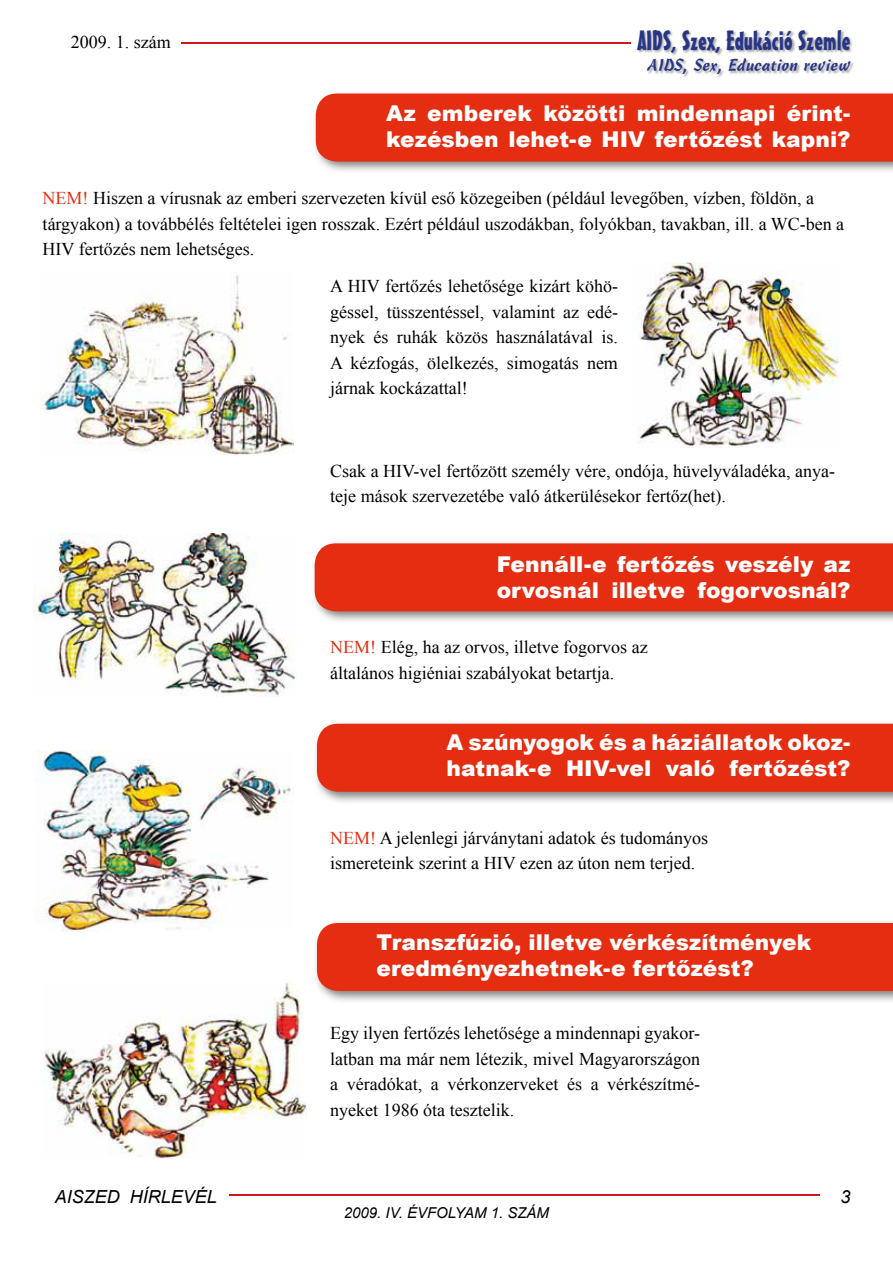
<style>
.page{position:relative;width:893px;height:1263px;background:#fff}
.page>*{position:absolute;margin:0;border:0;box-sizing:border-box;transform-origin:0 0}
.t1{font:27px "PFL Mister Earl";color:#283583}
.t2{font:900 21.75px/26.1px "Arial";letter-spacing:.005em;color:#fff}
.t3{font:19.5px "Cascade Light HU Normal";color:#283583}
.t4{font:18px/25.5px "Times New Roman";color:#000}
.t5{font:italic 18px "Arial";color:#000}
.t6{font:italic 15px "Arial";color:#000}
.s1{color:#e52d12}
</style>
<div class="page">
<hr style="left:181px;top:43px;width:449px;height:1px;background:#cd171a">
<img style="left:638px;top:30px;width:216px;height:47px">
<hr style="left:230px;top:1195px;width:590px;height:1px;background:#cd171a">
<div style="left:316px;top:94px;width:577px;height:68px;background:#e52d12"></div>
<img style="left:314px;top:562px;width:579px;height:59px">
<div style="left:315px;top:543px;width:578px;height:68px;background:#e52d12"></div>
<img style="left:41px;top:275px;width:253px;height:180px">
<img style="left:638px;top:262px;width:201px;height:186px">
<img style="left:34px;top:534px;width:263px;height:163px">
<img style="left:35px;top:750px;width:256px;height:181px">
<div style="left:317px;top:724px;width:576px;height:68px;background:#e52d12"></div>
<img style="left:44px;top:981px;width:262px;height:177px">
<div style="left:317px;top:923px;width:576px;height:68px;background:#e52d12"></div>
<p class="t4" style="left:71px;top:28px;width:101px">2009. 1. szám</p>
<h1 class="t1" style="left:637px;top:24px;width:215px">AIDS, Szex, Edukáció Szemle</h1>
<p class="t3" style="left:647px;top:52px;width:204px">AIDS, Sex, Education review</p>
<p class="t2" style="left:386px;top:100px;width:466px">Az emberek közötti mindennapi érint&shy;kezésben lehet-e HIV fertőzést kapni?</p>
<p class="t4" style="left:43px;top:185px;width:803px"><span class="s1">NEM!</span> Hiszen a vírusnak az emberi szervezeten kívül eső közegeiben (például levegőben, vízben, földön, a tárgyakon) a továbbélés feltételei igen rosszak. Ezért például uszodákban, folyókban, tavakban, ill. a WC-ben a<br>HIV fertőzés nem lehetséges.</p>
<p class="t4" style="left:330px;top:273px;width:289px;text-align:justify">A HIV fertőzés lehetősége kizárt köhö&shy;géssel, tüsszentéssel, valamint az edé&shy;nyek és ruhák közös használatával is.<br>A kézfogás, ölelkezés, simogatás nem járnak kockázattal!</p>
<p class="t4" style="left:330px;top:457px;width:506px">Csak a HIV-vel fertőzött személy vére, ondója, hüvelyváladéka, anya&shy;teje mások szervezetébe való átkerülésekor fertőz(het).</p>
<p class="t2" style="left:497px;top:550px;width:355px">Fennáll-e fertőzés veszély az orvosnál illetve fogorvosnál?</p>
<p class="t4" style="left:330px;top:634px;width:319px"><span class="s1">NEM!</span> Elég, ha az orvos, illetve fogorvos az általános higiéniai szabályokat betartja.</p>
<p class="t2" style="left:447px;top:728px;width:405px">A szúnyogok és a háziállatok okoz&shy;hatnak-e HIV-vel való fertőzést?</p>
<p class="t4" style="left:330px;top:824px;width:379px"><span class="s1">NEM!</span> A jelenlegi járványtani adatok és tudományos ismereteink szerint a HIV ezen az úton nem terjed.</p>
<p class="t2" style="left:376px;top:929px;width:436px">Transzfúzió, illetve vérkészítmények eredményezhetnek-e fertőzést?</p>
<p class="t4" style="left:330px;top:1020px;width:371px;text-align:justify">Egy ilyen fertőzés lehetősége a mindennapi gyakor&shy;latban ma már nem létezik, mivel Magyarországon a véradókat, a vérkonzerveket és a vérkészítmé&shy;nyeket 1986 óta tesztelik.</p>
<p class="t5" style="left:55px;top:1185px;width:164px">AISZED HÍRLEVÉL</p>
<p class="t5" style="left:840px;top:1185px;width:12px">3</p>
<p class="t6" style="left:344px;top:1203px;width:207px">2009. IV. ÉVFOLYAM 1. SZÁM</p>
</div>
